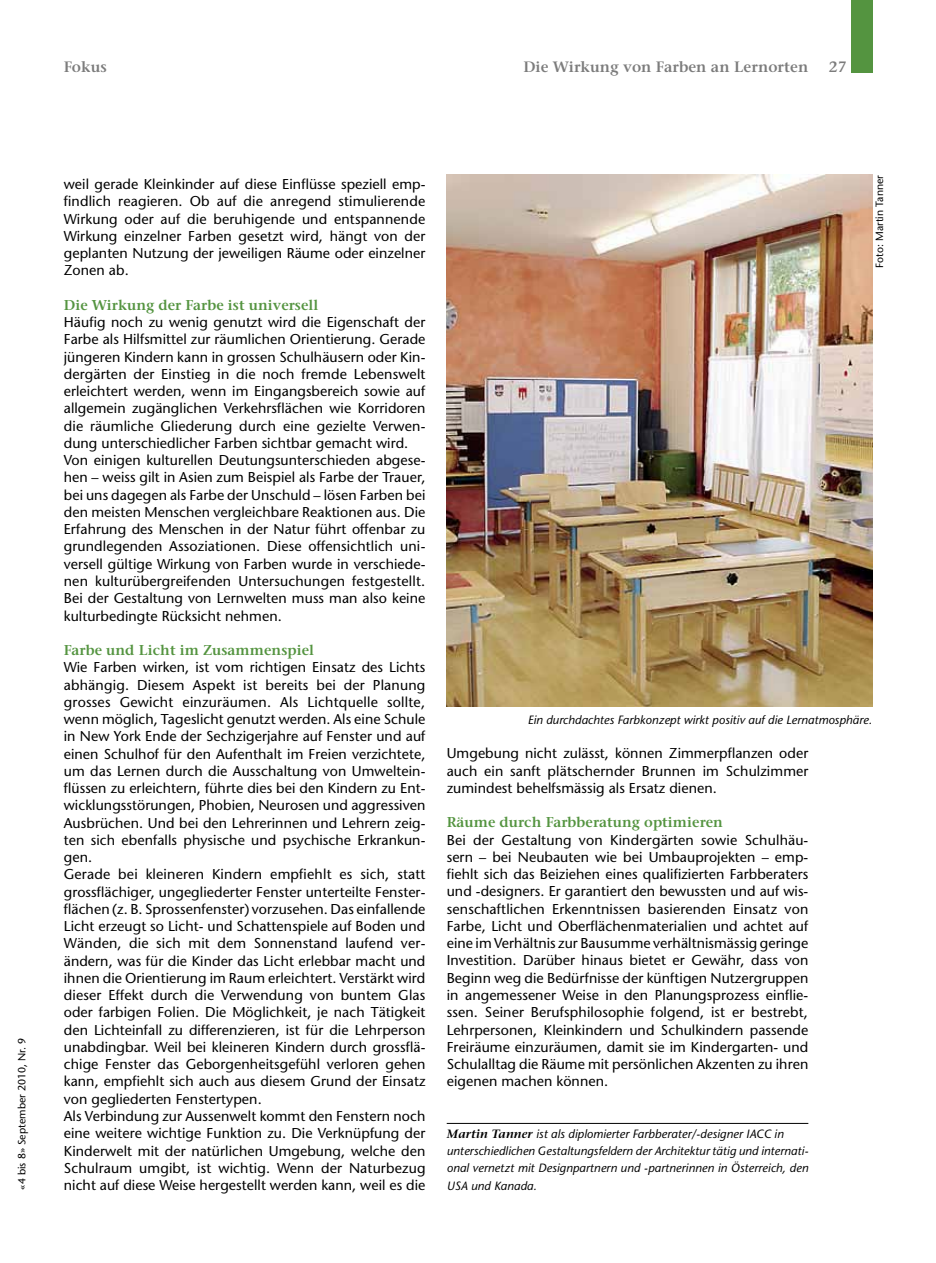
<style>
.page{position:relative;width:936px;height:1263px;background:#fff}
.page>*{position:absolute;margin:0;border:0;box-sizing:border-box;transform-origin:0 0}
.t1{font:600 15px "Stone Serif";letter-spacing:.005em;color:#7c7c7c}
.t2{font:14.25px/17.2px "Stone Sans";letter-spacing:.005em;color:#000;text-align:justify}
.t3{font:600 14.25px "Stone Serif";letter-spacing:.005em;color:#549440}
.t4{font:italic 12px/17.2px "Stone Sans";letter-spacing:.005em;color:#000}
.t5{font:10.5px "Stone Sans";letter-spacing:.005em;color:#000}
.s1{font-family:"Stone Serif";font-weight:600}
</style>
<div class="page">
<div style="left:850px;top:0;width:22px;height:72px;background:#549440"></div>
<hr style="left:446px;top:1123px;width:362px;height:1px;background:#000">
<img style="left:446px;top:174px;width:426px;height:533px">
<p class="t1" style="left:64px;top:58px;width:45px">Fokus</p>
<p class="t1" style="left:523px;top:58px;width:286px">Die Wirkung von Farben an Lernorten</p>
<p class="t1" style="left:828px;top:58px;width:19px">27</p>
<p class="t5" style="left:16px;top:1190px;width:154px;rotate:-90deg">«4 bis 8» September 2010, Nr. 9</p>
<p class="t2" style="left:64px;top:175px;width:363px">weil gerade Kleinkinder auf diese Einflüsse speziell emp&shy;findlich reagieren. Ob auf die anregend stimulierende Wirkung oder auf die beruhigende und entspannende Wirkung einzelner Farben gesetzt wird, hängt von der geplanten Nutzung der jeweiligen Räume oder einzelner Zonen ab.</p>
<p class="t3" style="left:64px;top:296px;width:256px">Die Wirkung der Farbe ist universell</p>
<p class="t2" style="left:64px;top:314px;width:363px;text-align:left">Häufig noch zu wenig genutzt wird die Eigenschaft der Farbe als Hilfsmittel zur räumlichen Orientierung. Gerade jüngeren Kindern kann in grossen Schulhäusern oder Kin&shy;dergärten der Einstieg in die noch fremde Lebenswelt erleichtert werden, wenn im Eingangsbereich sowie auf allgemein zugänglichen Verkehrsflächen wie Korridoren die räumliche Gliederung durch eine gezielte Verwen&shy;dung unterschiedlicher Farben sichtbar gemacht wird.<br>Von einigen kulturellen Deutungsunterschieden abgese&shy;hen – weiss gilt in Asien zum Beispiel als Farbe der Trauer, bei uns dagegen als Farbe der Unschuld – lösen Farben bei den meisten Menschen vergleichbare Reaktionen aus. Die Erfahrung des Menschen in der Natur führt offenbar zu grundlegenden Assoziationen. Diese offensichtlich uni&shy;versell gültige Wirkung von Farben wurde in verschiede&shy;nen kulturübergreifenden Untersuchungen festgestellt.<br>Bei der Gestaltung von Lernwelten muss man also keine kulturbedingte Rücksicht nehmen.</p>
<p class="t3" style="left:64px;top:641px;width:252px">Farbe und Licht im Zusammenspiel</p>
<p class="t2" style="left:64px;top:659px;width:363px;text-align:left">Wie Farben wirken, ist vom richtigen Einsatz des Lichts abhängig. Diesem Aspekt ist bereits bei der Planung grosses Gewicht einzuräumen. Als Lichtquelle sollte, wenn möglich, Tageslicht genutzt werden. Als eine Schule in New York Ende der Sechzigerjahre auf Fenster und auf einen Schulhof für den Aufenthalt im Freien verzichtete, um das Lernen durch die Ausschaltung von Umweltein&shy;flüssen zu erleichtern, führte dies bei den Kindern zu Ent&shy;wicklungsstörungen, Phobien, Neurosen und aggressiven Ausbrüchen. Und bei den Lehrerinnen und Lehrern zeig&shy;ten sich ebenfalls physische und psychische Erkrankun&shy;gen.<br>Gerade bei kleineren Kindern empfiehlt es sich, statt grossflächiger, ungegliederter Fenster unterteilte Fenster&shy;flächen (z. B. Sprossenfenster) vorzusehen. Das einfallende Licht erzeugt so Licht- und Schattenspiele auf Boden und Wänden, die sich mit dem Sonnenstand laufend ver&shy;ändern, was für die Kinder das Licht erlebbar macht und ihnen die Orientierung im Raum erleichtert. Verstärkt wird dieser Effekt durch die Verwendung von buntem Glas oder farbigen Folien. Die Möglichkeit, je nach Tätigkeit den Lichteinfall zu differenzieren, ist für die Lehrperson unabdingbar. Weil bei kleineren Kindern durch grossflä&shy;chige Fenster das Geborgenheitsgefühl verloren gehen kann, empfiehlt sich auch aus diesem Grund der Einsatz von gegliederten Fenstertypen.<br>Als Verbindung zur Aussenwelt kommt den Fenstern noch eine weitere wichtige Funktion zu. Die Verknüpfung der Kinderwelt mit der natürlichen Umgebung, welche den Schulraum umgibt, ist wichtig. Wenn der Naturbezug nicht auf diese Weise hergestellt werden kann, weil es die</p>
<p class="t5" style="left:873px;top:268px;width:94px;rotate:-90deg">Foto: Martin Tanner</p>
<p class="t4" style="left:527px;top:711px;width:346px">Ein durchdachtes Farbkonzept wirkt positiv auf die Lernatmosphäre.</p>
<p class="t2" style="left:446px;top:745px;width:363px">Umgebung nicht zulässt, können Zimmerpflanzen oder auch ein sanft plätschernder Brunnen im Schulzimmer zumindest behelfsmässig als Ersatz dienen.</p>
<p class="t3" style="left:446px;top:814px;width:278px">Räume durch Farbberatung optimieren</p>
<p class="t2" style="left:446px;top:831px;width:363px">Bei der Gestaltung von Kindergärten sowie Schulhäu&shy;sern – bei Neubauten wie bei Umbauprojekten – emp&shy;fiehlt sich das Beiziehen eines qualifizierten Farbberaters und -designers. Er garantiert den bewussten und auf wis&shy;senschaftlichen Erkenntnissen basierenden Einsatz von Farbe, Licht und Oberflächenmaterialien und achtet auf eine im Verhältnis zur Bausumme verhältnismässig geringe Investition. Darüber hinaus bietet er Gewähr, dass von Beginn weg die Bedürfnisse der künftigen Nutzergruppen in angemessener Weise in den Planungsprozess einflie&shy;ssen. Seiner Berufsphilosophie folgend, ist er bestrebt, Lehrpersonen, Kleinkindern und Schulkindern passende Freiräume einzuräumen, damit sie im Kindergarten- und Schulalltag die Räume mit persönlichen Akzenten zu ihren eigenen machen können.</p>
<p class="t4" style="left:446px;top:1125px;width:363px"><span class="s1">Martin Tanner</span> ist als diplomierter Farbberater/-designer IACC in unterschiedlichen Gestaltungsfeldern der Architektur tätig und internati&shy;onal vernetzt mit Designpartnern und -partnerinnen in Österreich, den USA und Kanada.</p>
</div>
